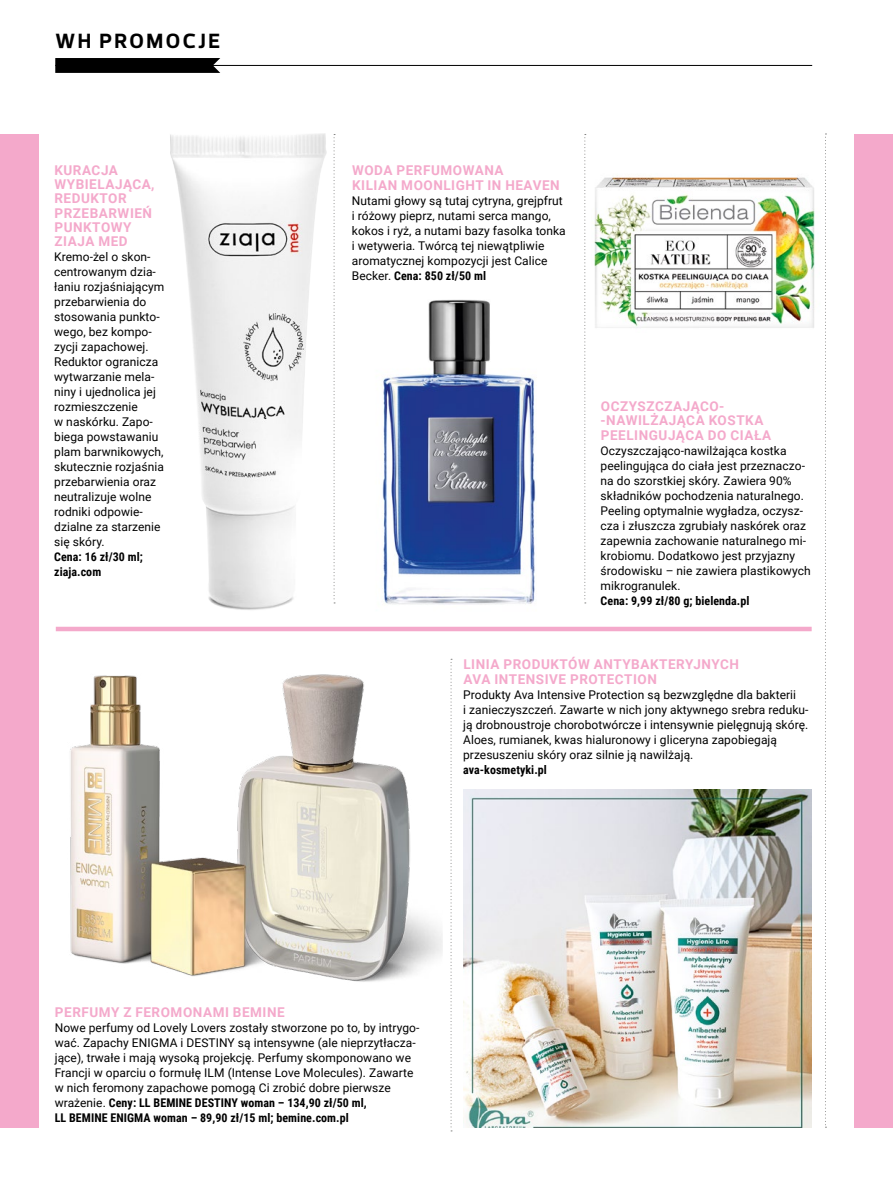
<style>
.page{position:relative;width:893px;height:1191px;background:#fff}
.page>*{position:absolute;margin:0;border:0;box-sizing:border-box;transform-origin:0 0}
.t1{font:700 21px "Prelo";letter-spacing:.12em;color:#000}
.t2{font:700 13.5px/14.2px "Roboto";letter-spacing:.04em;color:#f4a9cb}
.t3{font:12px/15px "Roboto";letter-spacing:.005em;color:#000}
.t4{font:700 12px/15px "Roboto Condensed";letter-spacing:.005em;color:#000}
.s1{font-family:"Roboto";font-weight:400}
</style>
<div class="page">
<img style="left:594px;top:175px;width:221px;height:153px">
<img style="left:382px;top:299px;width:154px;height:306px">
<div style="left:854px;top:134px;width:39px;height:993px;background:#f4a9cb"></div>
<hr style="left:55px;top:65px;width:757px;height:1px;background:#000">
<svg style="left:55px;top:58px;width:165px;height:15px;background:#060606"></svg>
<div style="left:0;top:134px;width:38px;height:993px;background:#f4a9cb"></div>
<svg style="left:334px;top:134px;width:1px;height:469px"></svg>
<svg style="left:825px;top:133px;width:1px;height:994px"></svg>
<hr style="left:56px;top:627px;width:756px;height:4px;background:#f4a9cb">
<svg style="left:451px;top:659px;width:1px;height:472px"></svg>
<img style="left:70px;top:674px;width:372px;height:308px">
<img style="left:170px;top:133px;width:157px;height:477px">
<svg style="left:584px;top:134px;width:2px;height:469px"></svg>
<img style="left:463px;top:789px;width:348px;height:338px">
<h1 class="t1" style="left:55px;top:29px;width:166px">WH PROMOCJE</h1>
<p class="t2" style="left:54px;top:162px;width:102px">KURACJA<br>WYBIELAJĄCA,<br>REDUKTOR<br>PRZEBARWIEŃ<br>PUNKTOWY<br>ZIAJA MED</p>
<p class="t3" style="left:54px;top:249px;width:112px">Kremo-żel o skon&shy;centrowanym dzia&shy;łaniu rozjaśniającym przebarwienia do stosowania punkto&shy;wego, bez kompo&shy;zycji zapachowej.<br>Reduktor ogranicza wytwarzanie mela&shy;niny i ujednolica jej rozmieszczenie<br>w naskórku. Zapo&shy;biega powstawaniu plam barwnikowych, skutecznie rozjaśnia przebarwienia oraz neutralizuje wolne rodniki odpowie&shy;dzialne za starzenie się skóry.</p>
<p class="t4" style="left:54px;top:549px;width:90px">Cena: 16 zł/30 ml; ziaja.com</p>
<p class="t2" style="left:352px;top:163px;width:209px">WODA PERFUMOWANA<br>KILIAN MOONLIGHT IN HEAVEN</p>
<p class="t3" style="left:352px;top:192px;width:215px">Nutami głowy są tutaj cytryna, grejpfrut i różowy pieprz, nutami serca mango, kokos i ryż, a nutami bazy fasolka tonka i wetyweria. Twórcą tej niewątpliwie aromatycznej kompozycji jest Calice</p>
<p class="t4" style="left:352px;top:267px;width:136px"><span class="s1">Becker.</span> Cena: 850 zł/50 ml</p>
<p class="t2" style="left:601px;top:398px;width:172px">OCZYSZCZAJĄCO--NAWILŻAJĄCA KOSTKA<br>PEELINGUJĄCA DO CIAŁA</p>
<p class="t3" style="left:601px;top:442px;width:211px">Oczyszczająco-nawilżająca kostka peelingująca do ciała jest przeznaczo&shy;na do szorstkiej skóry. Zawiera 90% składników pochodzenia naturalnego.<br>Peeling optymalnie wygładza, oczysz&shy;cza i złuszcza zgrubiały naskórek oraz zapewnia zachowanie naturalnego mi&shy;krobiomu. Dodatkowo jest przyjazny środowisku – nie zawiera plastikowych mikrogranulek.</p>
<p class="t4" style="left:601px;top:592px;width:150px">Cena: 9,99 zł/80 g; bielenda.pl</p>
<p class="t2" style="left:463px;top:657px;width:277px">LINIA PRODUKTÓW ANTYBAKTERYJNYCH<br>AVA INTENSIVE PROTECTION</p>
<p class="t3" style="left:463px;top:686px;width:347px">Produkty Ava Intensive Protection są bezwzględne dla bakterii<br>i zanieczyszczeń. Zawarte w nich jony aktywnego srebra reduku&shy;ją drobnoustroje chorobotwórcze i intensywnie pielęgnują skórę.<br>Aloes, rumianek, kwas hialuronowy i gliceryna zapobiegają przesuszeniu skóry oraz silnie ją nawilżają.</p>
<p class="t4" style="left:463px;top:761px;width:85px">ava-kosmetyki.pl</p>
<p class="t2" style="left:55px;top:1004px;width:231px">PERFUMY Z FEROMONAMI BEMINE</p>
<p class="t3" style="left:55px;top:1019px;width:366px">Nowe perfumy od Lovely Lovers zostały stworzone po to, by intrygo&shy;wać. Zapachy ENIGMA i DESTINY są intensywne (ale nieprzytłacza&shy;jące), trwałe i mają wysoką projekcję. Perfumy skomponowano we Francji w oparciu o formułę ILM (Intense Love Molecules). Zawarte w nich feromony zapachowe pomogą Ci zrobić dobre pierwsze</p>
<p class="t4" style="left:55px;top:1094px;width:314px"><span class="s1">wrażenie.</span> Ceny: LL BEMINE DESTINY woman – 134,90 zł/50 ml,<br>LL BEMINE ENIGMA woman – 89,90 zł/15 ml; bemine.com.pl</p>
</div>
